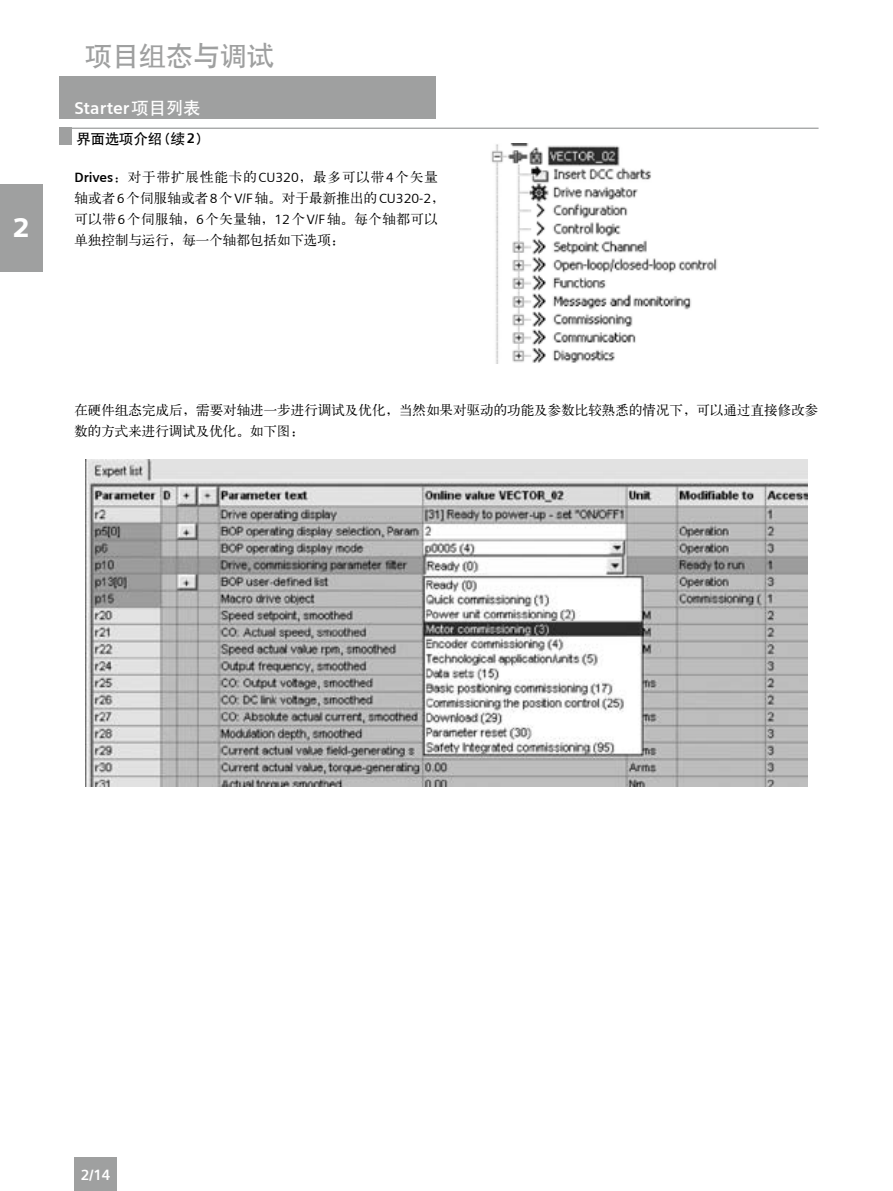
<style>
.page{position:relative;width:893px;height:1191px;background:#fff}
.page>*{position:absolute;margin:0;border:0;box-sizing:border-box;transform-origin:0 0}
.t1{font:27px "H Yb 1 gs G Bpc EUC H";color:#9fa0a0}
.t2{font:900 27px "Siemens Sans";color:#fff}
.t3{font:700 17.25px "Siemens Sans";color:#fff}
.t4{font:700 15px "Siemens Sans";color:#fff}
.t5{font:14.25px "H Yb 1 gs G Bpc EUC H";color:#000}
.t6{font:13.5px/21px "H Ya 1 gj";color:#000}
.s1{font-family:"H Yb 1 gs G Bpc EUC H";font-weight:400}
.s2{font-family:"Siemens Sans";font-weight:700}
.s3{font-family:"Siemens Sans"}
</style>
<div class="page">
<div style="left:0;top:184px;width:43px;height:87px;background:#9fa0a0"></div>
<div style="left:60px;top:77px;width:376px;height:42px;background:#9fa0a0"></div>
<div style="left:60px;top:128px;width:12px;height:17px;background:#9fa0a0"></div>
<hr style="left:60px;top:128px;width:759px;height:1px;background:#9fa0a0">
<div style="left:74px;top:1157px;width:43px;height:34px;background:#9fa0a0"></div>
<img style="left:491px;top:144px;width:226px;height:219px">
<img style="left:85px;top:459px;width:723px;height:327px">
<h1 class="t2" style="left:13px;top:212px;width:19px">2</h1>
<h1 class="t1" style="left:85px;top:42px;width:190px">项目组态与调试</h1>
<p class="t3" style="left:74px;top:98px;width:128px">Starter<span class="s1">项目列表</span></p>
<p class="t5" style="left:77px;top:132px;width:134px">界面选项介绍（续<span class="s2">2</span>）</p>
<p class="t6" style="left:74px;top:166px;width:372px"><span class="s2">Drives</span>：对于带扩展性能卡的<span class="s3">CU320</span>，最多可以带<span class="s3">4</span>个矢量轴或者<span class="s3">6</span>个伺服轴或者<span class="s3">8</span>个<span class="s3">V/F</span>轴。对于最新推出的<span class="s3">CU320-2</span>，可以带<span class="s3">6</span>个伺服轴，<span class="s3">6</span>个矢量轴，<span class="s3">12</span>个<span class="s3">V/F</span>轴。每个轴都可以单独控制与运行，每一个轴都包括如下选项：</p>
<p class="t6" style="left:74px;top:399px;width:745px">在硬件组态完成后，需要对轴进一步进行调试及优化，当然如果对驱动的功能及参数比较熟悉的情况下，可以通过直接修改参数的方式来进行调试及优化。如下图：</p>
<p class="t4" style="left:81px;top:1165px;width:31px">2/14</p>
</div>
